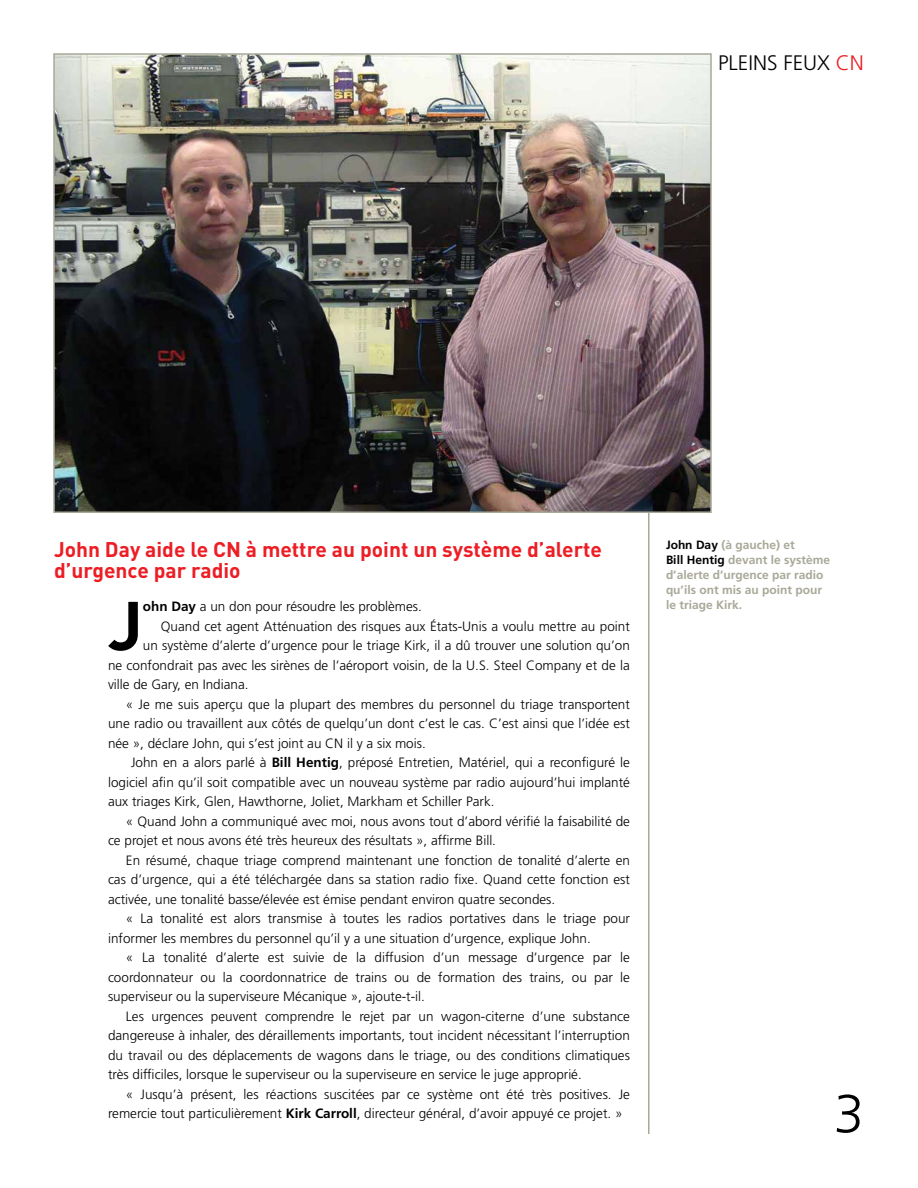
<style>
.page{position:relative;width:918px;height:1188px;background:#fff}
.page>*{position:absolute;margin:0;border:0;box-sizing:border-box;transform-origin:0 0}
.t1{font:700 68.25px "DIN";color:#000}
.t2{font:300 54px "Frutiger LT Std";color:#000}
.t3{font:700 21px/21px "DIN";color:#ed1d24}
.t4{font:300 21px "Frutiger LT Std";color:#000}
.t5{font:300 13.5px "Frutiger LT Std";color:#000}
.t6{font:700 12px/15px "Frutiger LT Std";color:#a9a898}
.s1{color:#ed1d24}
.s2{font-weight:700}
.s3{color:#000}
</style>
<div class="page">
<hr style="left:648px;top:54px;width:2px;height:1080px;background:#a9a898">
<img style="left:56px;top:56px;width:653px;height:454px">
<div style="left:53px;top:53px;width:659px;height:460px;border:2px solid #a9a898"></div>
<h3 class="t4" style="left:718px;top:51px;width:147px">PLEINS FEUX <span class="s1">CN</span></h3>
<h3 class="t3" style="left:54px;top:538px;width:550px">John Day aide le CN à mettre au point un système d’alerte d’urgence par radio</h3>
<h1 class="t1" style="left:108px;top:581px;width:36px">J</h1>
<p class="t5" style="left:143px;top:599px;width:281px"><span class="s2">ohn Day</span> a un don pour résoudre les problèmes.</p>
<p class="t5" style="left:161px;top:619px;width:471px">Quand cet agent Atténuation des risques aux États-Unis a voulu mettre au point</p>
<p class="t5" style="left:143px;top:638px;width:489px">un système d’alerte d’urgence pour le triage Kirk, il a dû trouver une solution qu’on</p>
<p class="t5" style="left:108px;top:658px;width:524px">ne confondrait pas avec les sirènes de l’aéroport voisin, de la U.S. Steel Company et de la</p>
<p class="t5" style="left:108px;top:677px;width:142px">ville de Gary, en Indiana.</p>
<p class="t5" style="left:126px;top:697px;width:505px">« Je me suis aperçu que la plupart des membres du personnel du triage transportent</p>
<p class="t5" style="left:108px;top:716px;width:524px">une radio ou travaillent aux côtés de quelqu’un dont c’est le cas. C’est ainsi que l’idée est</p>
<p class="t5" style="left:108px;top:736px;width:319px">née », déclare John, qui s’est joint au CN il y a six mois.</p>
<p class="t5" style="left:131px;top:755px;width:500px">John en a alors parlé à <span class="s2">Bill Hentig</span>, préposé Entretien, Matériel, qui a reconfiguré le</p>
<p class="t5" style="left:108px;top:775px;width:524px">logiciel afin qu’il soit compatible avec un nouveau système par radio aujourd’hui implanté</p>
<p class="t5" style="left:108px;top:794px;width:388px">aux triages Kirk, Glen, Hawthorne, Joliet, Markham et Schiller Park.</p>
<p class="t5" style="left:126px;top:814px;width:506px">« Quand John a communiqué avec moi, nous avons tout d’abord vérifié la faisabilité de</p>
<p class="t5" style="left:108px;top:833px;width:390px">ce projet et nous avons été très heureux des résultats », affirme Bill.</p>
<p class="t5" style="left:126px;top:853px;width:506px">En résumé, chaque triage comprend maintenant une fonction de tonalité d’alerte en</p>
<p class="t5" style="left:108px;top:872px;width:524px">cas d’urgence, qui a été téléchargée dans sa station radio fixe. Quand cette fonction est</p>
<p class="t5" style="left:108px;top:892px;width:449px">activée, une tonalité basse/élevée est émise pendant environ quatre secondes.</p>
<p class="t5" style="left:126px;top:911px;width:506px">« La tonalité est alors transmise à toutes les radios portatives dans le triage pour</p>
<p class="t5" style="left:108px;top:931px;width:484px">informer les membres du personnel qu’il y a une situation d’urgence, explique John.</p>
<p class="t5" style="left:126px;top:950px;width:506px">« La tonalité d’alerte est suivie de la diffusion d’un message d’urgence par le</p>
<p class="t5" style="left:108px;top:970px;width:524px">coordonnateur ou la coordonnatrice de trains ou de formation des trains, ou par le</p>
<p class="t5" style="left:108px;top:989px;width:319px">superviseur ou la superviseure Mécanique », ajoute-t-il.</p>
<p class="t5" style="left:126px;top:1009px;width:505px">Les urgences peuvent comprendre le rejet par un wagon-citerne d’une substance</p>
<p class="t5" style="left:108px;top:1028px;width:523px">dangereuse à inhaler, des déraillements importants, tout incident nécessitant l’interruption</p>
<p class="t5" style="left:108px;top:1048px;width:523px">du travail ou des déplacements de wagons dans le triage, ou des conditions climatiques</p>
<p class="t5" style="left:108px;top:1067px;width:475px">très difficiles, lorsque le superviseur ou la superviseure en service le juge approprié.</p>
<p class="t5" style="left:126px;top:1087px;width:505px">« Jusqu’à présent, les réactions suscitées par ce système ont été très positives. Je</p>
<p class="t5" style="left:108px;top:1106px;width:516px">remercie tout particulièrement <span class="s2">Kirk Carroll</span>, directeur général, d’avoir appuyé ce projet. »</p>
<p class="t6" style="left:666px;top:537px;width:166px"><span class="s3">John Day</span> (à gauche) et<br><span class="s3">Bill Hentig</span> devant le système d’alerte d’urgence par radio qu’ils ont mis au point pour le triage Kirk.</p>
<h2 class="t2" style="left:834px;top:1083px;width:32px">3</h2>
</div>
